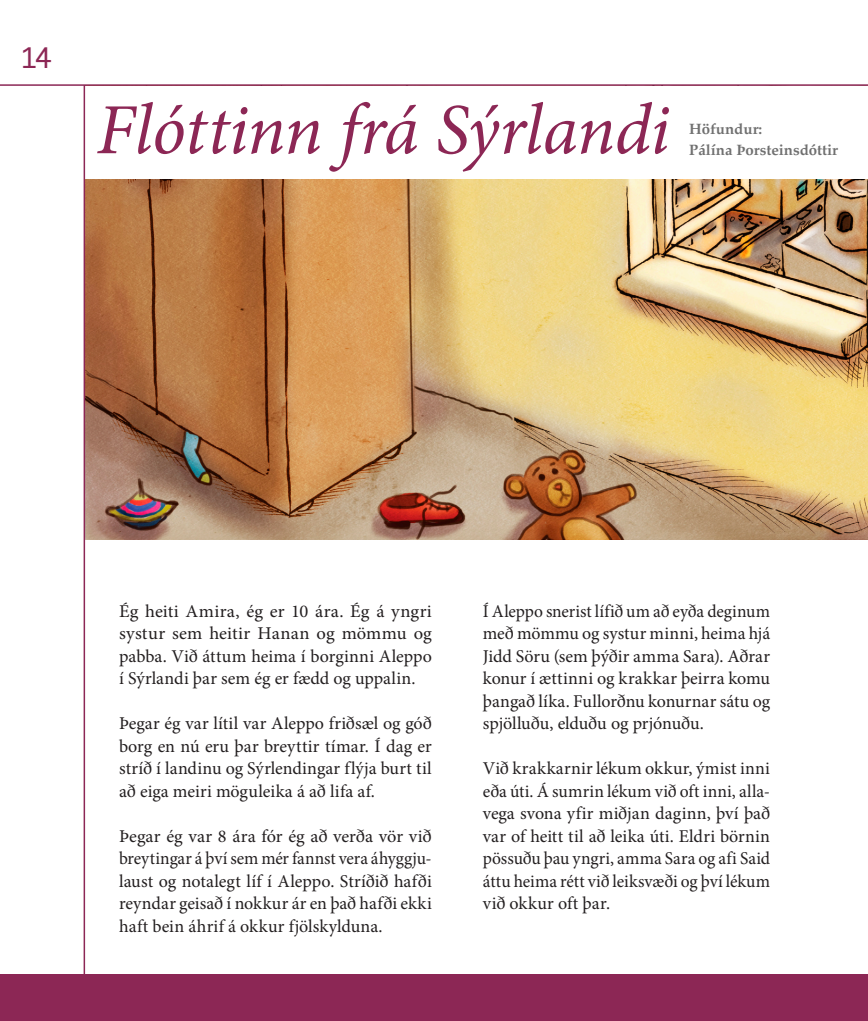
<style>
.page{position:relative;width:868px;height:1021px;background:#fff}
.page>*{position:absolute;margin:0;border:0;box-sizing:border-box;transform-origin:0 0}
.t1{font:italic 72px "Minion Pro";letter-spacing:-.015em;color:#8c2755}
.t2{font:27px "Monaco";color:#8c2755}
.t3{font:18px/22.5px "Minion Pro";color:#231f20;text-align:justify}
.t4{font:700 15px/21px "Palatino";color:#707070}
.s1{color:#fff}
</style>
<div class="page">
<img style="left:85px;top:179px;width:782px;height:360px">
<hr style="left:0;top:84px;width:867px;height:2px;background:#8c2755">
<hr style="left:84px;top:85px;width:1px;height:893px;background:#8c2755">
<div style="left:0;top:974px;width:867px;height:46px;background:#8c2755"></div>
<h2 class="t2" style="left:21px;top:34px;width:45px">14<span class="s1">.</span></h2>
<h1 class="t1" style="left:96px;top:81px;width:575px">Flóttinn frá Sýrlandi</h1>
<p class="t4" style="left:689px;top:118px;width:150px">Höfundur:<br>Pálína Þorsteinsdóttir</p>
<p class="t3" style="left:119px;top:600px;width:314px">Ég heiti Amira, ég er 10 ára. Ég á yngri systur sem heitir Hanan og mömmu og pabba. Við áttum heima í borginni Aleppo í Sýrlandi þar sem ég er fædd og uppalin.</p>
<p class="t3" style="left:119px;top:712px;width:314px">Þegar ég var lítil var Aleppo friðsæl og góð borg en nú eru þar breyttir tímar. Í dag er stríð í landinu og Sýrlendingar flýja burt til að eiga meiri möguleika á að lifa af.</p>
<p class="t3" style="left:119px;top:825px;width:314px">Þegar ég var 8 ára fór ég að verða vör við breytingar á því sem mér fannst vera áhyggju&shy;laust og notalegt líf í Aleppo. Stríðið hafði reyndar geisað í nokkur ár en það hafði ekki haft bein áhrif á okkur fjölskylduna.</p>
<p class="t3" style="left:483px;top:600px;width:289px">Í Aleppo snerist lífið um að eyða deginum með mömmu og systur minni, heima hjá Jidd Söru (sem þýðir amma Sara). Aðrar konur í ættinni og krakkar þeirra komu þangað líka. Fullorðnu konurnar sátu og spjölluðu, elduðu og prjónuðu.</p>
<p class="t3" style="left:483px;top:757px;width:289px">Við krakkarnir lékum okkur, ýmist inni eða úti. Á sumrin lékum við oft inni, alla&shy;vega svona yfir miðjan daginn, því það var of heitt til að leika úti. Eldri börnin pössuðu þau yngri, amma Sara og afi Said áttu heima rétt við leiksvæði og því lékum við okkur oft þar.</p>
</div>
